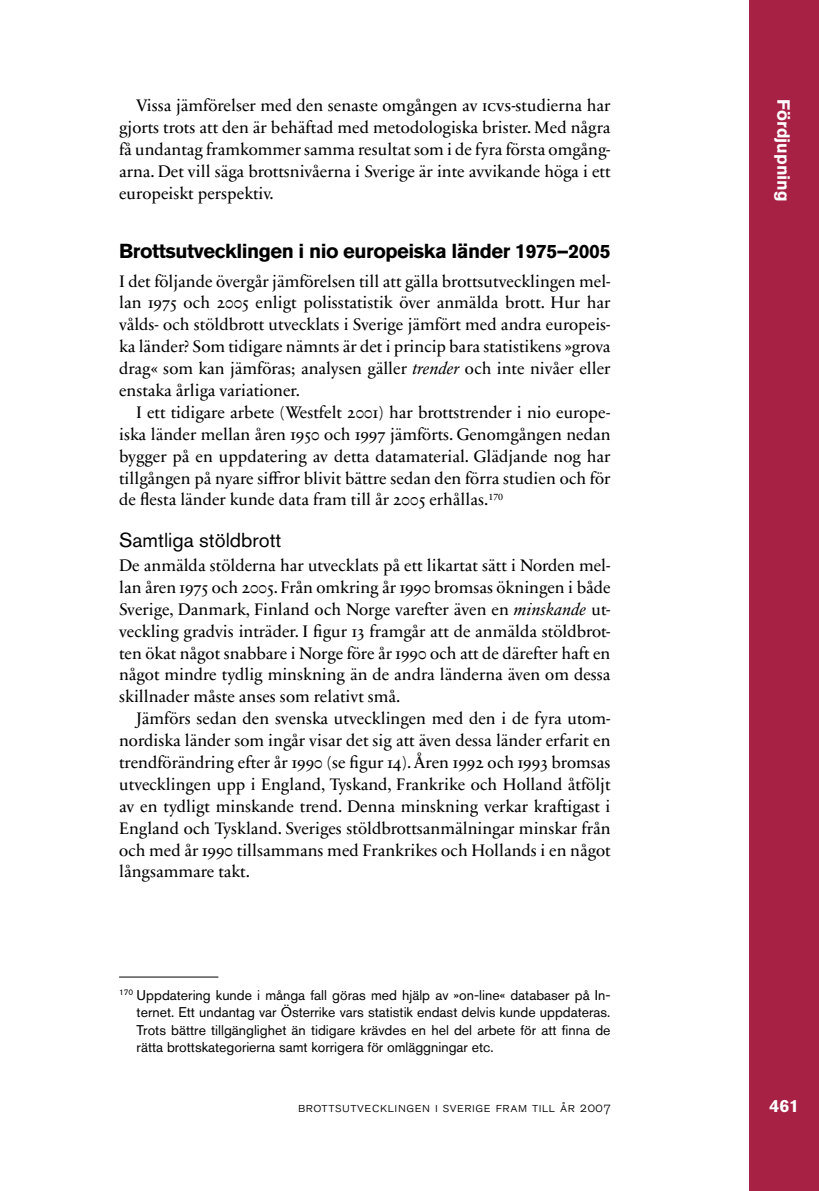
<style>
.page{position:relative;width:819px;height:1191px;background:#fff}
.page>*{position:absolute;margin:0;border:0;box-sizing:border-box;transform-origin:0 0}
.t1{font:700 20.12px "Akzidenz Grotesk BQ";letter-spacing:-.025em;color:#000}
.t2{font:20.12px "Akzidenz Grotesk BQ";color:#000}
.t3{font:700 17.5px "Akzidenz Grotesk BQ";color:#fff}
.t4{font:16.97px/21.9px "Sabon Next LT Regular Os F";color:#000;text-align:justify}
.t5{font:14px/17.5px "Akzidenz Grotesk BQ";color:#000;text-align:justify}
.t6{font:14px "Akzidenz Grotesk BQ Light SC";letter-spacing:.04em;color:#000}
.s1{font-family:"Sabon Next LT Regular SC"}
.s2{font-size:19.25px}
.s3{font-family:"Sabon Next LT Italic Os F"}
</style>
<div class="page">
<div style="left:749px;top:0;width:70px;height:1191px;background:#a72145"></div>
<hr style="left:119px;top:976px;width:99px;height:1px;background:#000">
<p class="t4" style="left:119px;top:95px;width:493px;text-indent:17px">Vissa jämförelser med den senaste omgången av <span class="s1">icvs</span>-studierna har gjorts trots att den är behäftad med metodologiska brister. Med några få undantag framkommer samma resultat som i de fyra första omgång&shy;arna. Det vill säga brottsnivåerna i Sverige är inte avvikande höga i ett europeiskt perspektiv.</p>
<p class="t1" style="left:119px;top:239px;width:493px">Brottsutvecklingen i nio europeiska länder 1<span class="s2">975–2005</span></p>
<p class="t4" style="left:119px;top:270px;width:493px">I det följande övergår jämförelsen till att gälla brottsutvecklingen mel&shy;lan 1975 och 2005 enligt polisstatistik över anmälda brott. Hur har vålds- och stöldbrott utvecklats i Sverige jämfört med andra europeis&shy;ka länder? Som tidigare nämnts är det i princip bara statistikens »grova drag« som kan jämföras; analysen gäller <span class="s3">trender</span> och inte nivåer eller enstaka årliga variationer.</p>
<p class="t4" style="left:119px;top:401px;width:493px;text-indent:17px">I ett tidigare arbete (Westfelt 2001) har brottstrender i nio europe&shy;iska länder mellan åren 1950 och 1997 jämförts. Genomgången nedan bygger på en uppdatering av detta datamaterial. Glädjande nog har tillgången på nyare siffror blivit bättre sedan den förra studien och för de flesta länder kunde data fram till år 2005 erhållas.<sup>170</sup></p>
<p class="t2" style="left:119px;top:528px;width:164px">Samtliga stöldbrott</p>
<p class="t4" style="left:119px;top:554px;width:493px">De anmälda stölderna har utvecklats på ett likartat sätt i Norden mel&shy;lan åren 1975 och 2005. Från omkring år 1990 bromsas ökningen i både Sverige, Danmark, Finland och Norge varefter även en <span class="s3">minskande</span> ut&shy;veckling gradvis inträder. I figur 13 framgår att de anmälda stöldbrot&shy;ten ökat något snabbare i Norge före år 1990 och att de därefter haft en något mindre tydlig minskning än de andra länderna även om dessa skillnader måste anses som relativt små.</p>
<p class="t4" style="left:119px;top:708px;width:493px;text-indent:17px">Jämförs sedan den svenska utvecklingen med den i de fyra utom&shy;nordiska länder som ingår visar det sig att även dessa länder erfarit en trendförändring efter år 1990 (se figur 14). Åren 1992 och 1993 bromsas utvecklingen upp i England, Tyskand, Frankrike och Holland åtföljt av en tydligt minskande trend. Denna minskning verkar kraftigast i England och Tyskland. Sveriges stöldbrottsanmälningar minskar från och med år 1990 tillsammans med Frankrikes och Hollands i en något långsammare takt.</p>
<p class="t5" style="left:137px;top:985px;width:475px;text-indent:-17px"><sup>170</sup> Uppdatering kunde i många fall göras med hjälp av »on-line« databaser på In&shy;ternet. Ett undantag var Österrike vars statistik endast delvis kunde uppdateras.<br>Trots bättre tillgänglighet än tidigare krävdes en hel del arbete för att finna de rätta brottskategorierna samt korrigera för omläggningar etc.</p>
<p class="t3" style="left:793px;top:99px;width:104px;rotate:90deg">Fördjupning</p>
<p class="t6" style="left:298px;top:1098px;width:314px">brottsutvecklingen i sverige fram till år 2007</p>
<p class="t3" style="left:769px;top:1095px;width:31px">461</p>
</div>
